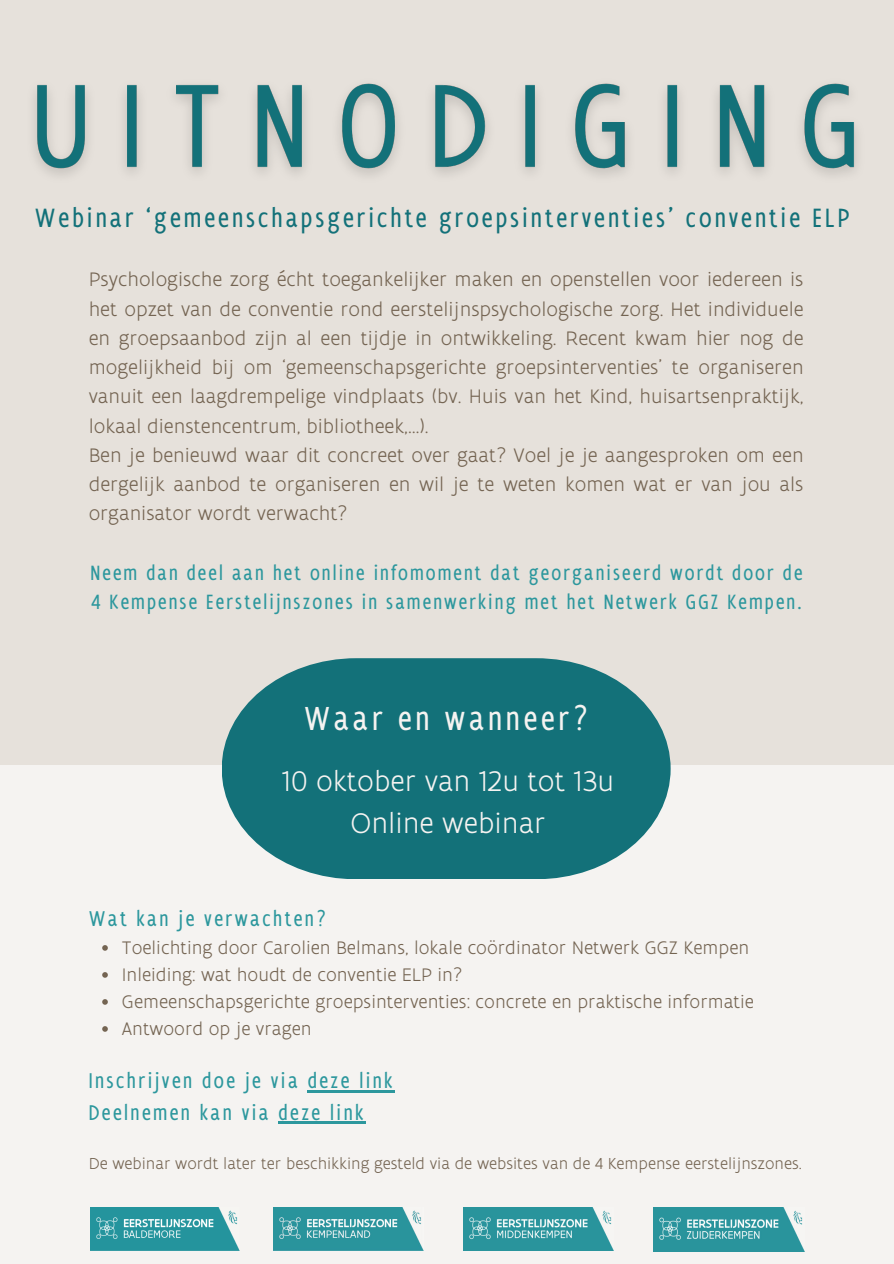
<style>
.page{position:relative;width:894px;height:1264px;background:#fff}
.page>*{position:absolute;margin:0;border:0;box-sizing:border-box;transform-origin:0 0}
.t1{font:condensed 35.85px "Flanders Art Sans";letter-spacing:.105em;color:#f5f3f1}
.t2{font:300 30.45px/41.8px "Flanders Art Sans";color:#f5f3f1;text-align:center}
.t3{font:condensed 28.5px "Flanders Art Sans";letter-spacing:.105em;color:#137179}
.t4{font:condensed 22.95px/31.5px "Flanders Art Sans";letter-spacing:.105em;color:#2c979d}
.t5{font:condensed 22.2px/29.2px "Flanders Art Sans";letter-spacing:.095em;color:#2c979d}
.t6{font:300 21px/29.2px "Flanders Art Sans";color:#746452}
.t7{font:300 19.5px "Flanders Art Sans";color:#746452}
.t8{font:300 17.1px "Flanders Art Sans";color:#746452}
</style>
<div class="page">
<div style="left:0;top:0;width:893px;height:1263px;background:#f5f3f1"></div>
<div style="left:0;top:0;width:893px;height:765px;background:#e6e1db"></div>
<img style="left:273px;top:1207px;width:150px;height:43px">
<img style="left:90px;top:1207px;width:150px;height:43px">
<img style="left:463px;top:1207px;width:150px;height:43px">
<img style="left:653px;top:1207px;width:151px;height:44px">
<svg style="left:222px;top:658px;width:448px;height:220px;background:#2e8086"></svg>
<img style="left:34px;top:83px;width:823px;height:93px">
<svg style="left:102px;top:945px;width:6px;height:5px"></svg>
<svg style="left:102px;top:972px;width:6px;height:5px"></svg>
<svg style="left:102px;top:999px;width:6px;height:5px"></svg>
<svg style="left:102px;top:1026px;width:6px;height:5px"></svg>
<hr style="left:307px;top:1090px;width:88px;height:2px;background:#2c979d">
<hr style="left:278px;top:1121px;width:88px;height:3px;background:#2c979d">
<h3 class="t3" style="left:35px;top:200px;width:815px">Webinar ‘gemeenschapsgerichte groepsinterventies’ conventie ELP</h3>
<h4 class="t6" style="left:89px;top:264px;width:716px">Psychologische zorg écht toegankelijker maken en openstellen voor iedereen is het opzet van de conventie rond eerstelijnspsychologische zorg. Het individuele en groepsaanbod zijn al een tijdje in ontwikkeling. Recent kwam hier nog de mogelijkheid bij om ‘gemeenschapsgerichte groepsinterventies’ te organiseren vanuit een laagdrempelige vindplaats (bv. Huis van het Kind, huisartsenpraktijk, lokaal dienstencentrum, bibliotheek,…).<br>Ben je benieuwd waar dit concreet over gaat? Voel je je aangesproken om een dergelijk aanbod te organiseren en wil je te weten komen wat er van jou als organisator wordt verwacht?</h4>
<p class="t5" style="left:90px;top:557px;width:713px">Neem dan deel aan het online infomoment dat georganiseerd wordt door de<br>4 Kempense Eerstelijnszones in samenwerking met het Netwerk GGZ Kempen.</p>
<p class="t1" style="left:304px;top:695px;width:285px">Waar en wanneer?</p>
<p class="t2" style="left:282px;top:759px;width:333px">10 oktober van 12u tot 13u<br>Online webinar</p>
<p class="t4" style="left:89px;top:902px;width:239px">Wat kan je verwachten?</p>
<p class="t7" style="left:122px;top:935px;width:628px">Toelichting door Carolien Belmans, lokale coördinator Netwerk GGZ Kempen</p>
<p class="t7" style="left:122px;top:962px;width:342px">Inleiding: wat houdt de conventie ELP in?</p>
<p class="t7" style="left:122px;top:989px;width:633px">Gemeenschapsgerichte groepsinterventies: concrete en praktische informatie</p>
<h4 class="t7" style="left:122px;top:1016px;width:191px">Antwoord op je vragen</h4>
<p class="t4" style="left:89px;top:1064px;width:305px">Inschrijven doe je via deze link<br>Deelnemen kan via deze link</p>
<p class="t8" style="left:89px;top:1152px;width:714px">De webinar wordt later ter beschikking gesteld via de websites van de 4 Kempense eerstelijnszones.</p>
</div>
